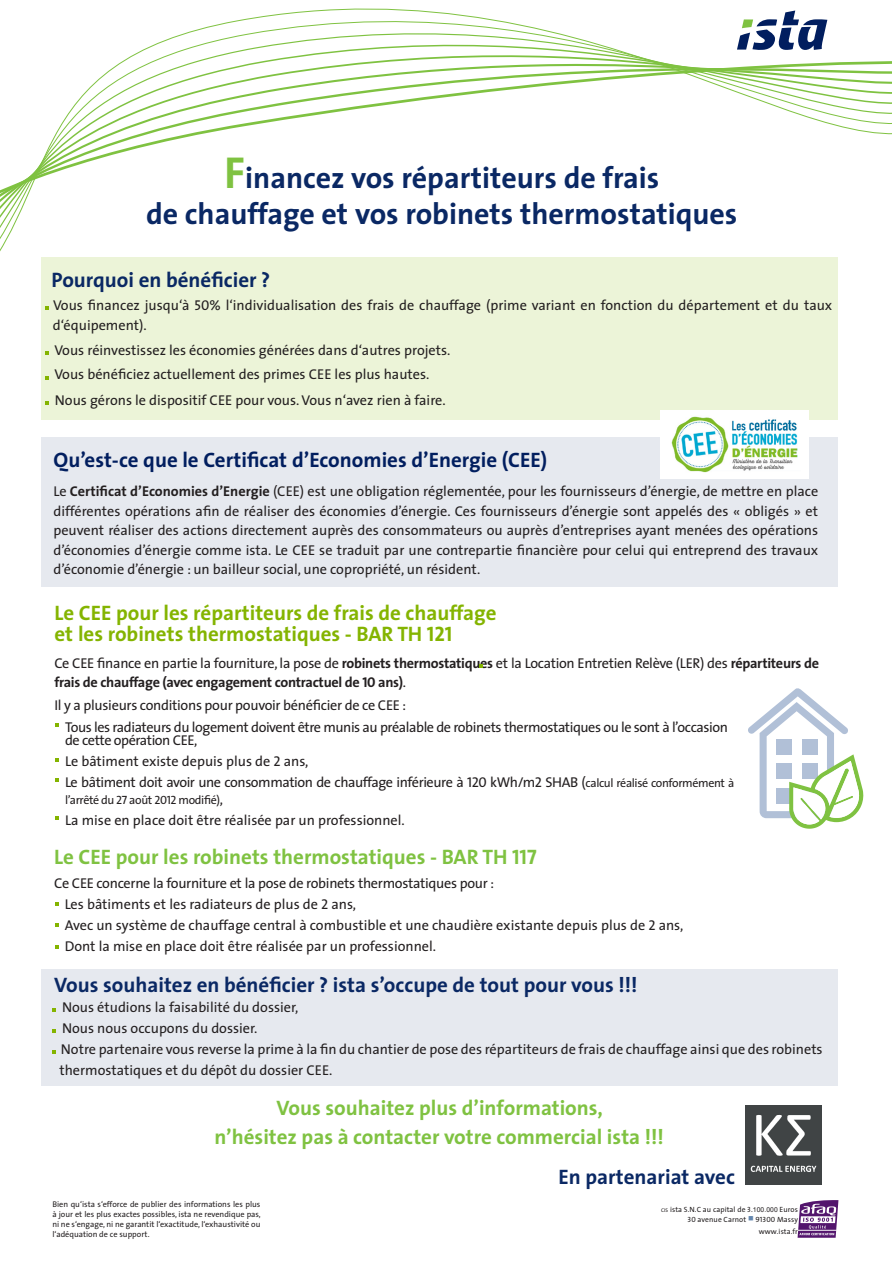
<style>
.page{position:relative;width:892px;height:1264px;background:#fff}
.page>*{position:absolute;margin:0;border:0;box-sizing:border-box;transform-origin:0 0}
.t1{font:700 30px "Ista The Sans";color:#0a2864}
.t2{font:700 21px "Ista The Sans";color:#7fc241}
.t3{font:700 21px "Ista The Sans";color:#0a2864}
.t4{font:700 21px "Ista The Sans";color:#84b400}
.t5{font:700 21px "Ista The Sans";color:#011e5f}
.t6{font:14.25px/19.5px "Ista The Sans";color:#231f20}
.t7{font:14.25px "Ista The Sans";letter-spacing:-.03em;color:#231f20}
.t8{font:700 14.25px/19.5px "Ista The Sans";letter-spacing:-.02em;color:#231f20}
.t9{font:14.25px "Ista The Sans";letter-spacing:-.02em;color:#231f20}
.t10{font:12px "Ista The Sans";letter-spacing:-.03em;color:#231f20}
.t11{font:8.25px/9.9px "Ista The Sans";color:#231f20;text-align:justify}
._06_Back_page_sender{font:7.5px/10.8px "Ista The Sans";letter-spacing:.01em;color:#231f20;text-align:right}
.s1{font-size:45px;color:#7fc241}
.s2{font-weight:700}
.s3{font-weight:400}
.s4{font-size:12px}
.s5{font-size:14.25px}
.s6{font-size:5.25px}
.s7{font-family:"Arial";font-size:6.75px}
.s8{color:#6386ae}
</style>
<div class="page">
<div style="left:41px;top:258px;width:796px;height:162px;background:#ecf4d8"></div>
<svg style="left:797px;top:1200px;width:41px;height:37px"></svg>
<hr style="left:798px;top:1229px;width:38px;height:1px;background:#fff">
<div style="left:41px;top:437px;width:796px;height:149px;background:#e6e9ef"></div>
<svg style="left:0;top:9px;width:891px;height:282px"></svg>
<svg style="left:55px;top:723px;width:4px;height:4px"></svg>
<div style="left:41px;top:968px;width:796px;height:117px;background:#e6e9ef"></div>
<svg style="left:55px;top:758px;width:4px;height:3px"></svg>
<svg style="left:55px;top:923px;width:3px;height:4px"></svg>
<svg style="left:55px;top:778px;width:4px;height:3px"></svg>
<svg style="left:55px;top:945px;width:3px;height:4px"></svg>
<svg style="left:55px;top:816px;width:4px;height:4px"></svg>
<svg style="left:45px;top:307px;width:4px;height:3px"></svg>
<svg style="left:45px;top:352px;width:4px;height:3px"></svg>
<svg style="left:45px;top:376px;width:4px;height:3px"></svg>
<svg style="left:45px;top:401px;width:4px;height:3px"></svg>
<svg style="left:53px;top:1008px;width:3px;height:4px"></svg>
<svg style="left:53px;top:1029px;width:3px;height:4px"></svg>
<svg style="left:53px;top:1050px;width:3px;height:4px"></svg>
<img style="left:745px;top:1105px;width:76px;height:79px">
<div style="left:660px;top:410px;width:148px;height:68px;background:#fff"></div>
<img style="left:671px;top:416px;width:127px;height:57px">
<svg style="left:748px;top:688px;width:115px;height:140px"></svg>
<svg style="left:479px;top:664px;width:4px;height:3px"></svg>
<p class="t1" style="left:224px;top:153px;width:436px"><span class="s1">F</span>inancez vos répartiteurs de frais</p>
<p class="t1" style="left:146px;top:189px;width:592px">de chauffage et vos robinets thermostatiques</p>
<p class="t3" style="left:52px;top:262px;width:220px">Pourquoi en bénéficier ?</p>
<p class="t6" style="left:53px;top:295px;width:781px">Vous financez jusqu‘à 50% l‘individualisation des frais de chauffage (prime variant en fonction du département et du taux d‘équipement).</p>
<p class="t6" style="left:54px;top:340px;width:397px">Vous réinvestissez les économies générées dans d‘autres projets.</p>
<p class="t6" style="left:54px;top:364px;width:376px">Vous bénéficiez actuellement des primes CEE les plus hautes.</p>
<p class="t6" style="left:55px;top:389px;width:392px">Nous gérons le dispositif CEE pour vous. Vous n‘avez rien à faire.</p>
<p class="t5" style="left:54px;top:442px;width:495px">Qu’est-ce que le Certificat d’Economies d’Energie (CEE)</p>
<p class="t6" style="left:53px;top:481px;width:766px;text-align:justify">Le <span class="s2">Certificat d’Economies d’Energie</span> (CEE) est une obligation réglementée, pour les fournisseurs d’énergie, de mettre en place différentes opérations afin de réaliser des économies d’énergie. Ces fournisseurs d’énergie sont appelés des « obligés » et peuvent réaliser des actions directement auprès des consommateurs ou auprès d’entreprises ayant menées des opérations d’économies d’énergie comme ista. Le CEE se traduit par une contrepartie financière pour celui qui entreprend des travaux d’économie d’énergie : un bailleur social, une copropriété, un résident.</p>
<p class="t4" style="left:54px;top:595px;width:443px">Le CEE pour les répartiteurs de frais de chauffage</p>
<p class="t4" style="left:54px;top:616px;width:399px">et les robinets thermostatiques - BAR TH 121</p>
<p class="t8" style="left:54px;top:653px;width:766px"><span class="s3">Ce CEE finance en partie la fourniture, la pose de</span> robinets thermostatiques <span class="s3">et la Location Entretien Relève (LER) des</span> répartiteurs de frais de chauffage (avec engagement contractuel de 10 ans)<span class="s3">.</span></p>
<p class="t9" style="left:54px;top:693px;width:353px">Il y a plusieurs conditions pour pouvoir bénéficier de ce CEE :</p>
<p class="t7" style="left:65px;top:715px;width:664px">Tous les radiateurs du logement doivent être munis au préalable de robinets thermostatiques ou le sont à l’occasion</p>
<p class="t7" style="left:65px;top:728px;width:134px">de cette opération CEE,</p>
<p class="t6" style="left:65px;top:751px;width:245px">Le bâtiment existe depuis plus de 2 ans,</p>
<p class="t7" style="left:65px;top:770px;width:670px">Le bâtiment doit avoir une consommation de chauffage inférieure à 120 kWh/m2 SHAB (<span class="s4">calcul réalisé conformément à</span></p>
<p class="t10" style="left:65px;top:790px;width:159px">l’arrêté du 27 août 2012 modifié)<span class="s5">,</span></p>
<p class="t6" style="left:65px;top:810px;width:341px">La mise en place doit être réalisée par un professionnel.</p>
<p class="t2" style="left:54px;top:839px;width:484px">Le CEE pour les robinets thermostatiques - BAR TH 117</p>
<p class="t9" style="left:54px;top:871px;width:441px">Ce CEE concerne la fourniture et la pose de robinets thermostatiques pour :</p>
<p class="t6" style="left:65px;top:894px;width:293px">Les bâtiments et les radiateurs de plus de 2 ans,</p>
<p class="t6" style="left:65px;top:915px;width:620px">Avec un système de chauffage central à combustible et une chaudière existante depuis plus de 2 ans,</p>
<p class="t6" style="left:65px;top:936px;width:373px">Dont la mise en place doit être réalisée par un professionnel.</p>
<p class="t3" style="left:54px;top:966px;width:584px">Vous souhaitez en bénéficier ? ista s’occupe de tout pour vous !!!</p>
<p class="t6" style="left:62px;top:997px;width:238px">Nous étudions la faisabilité du dossier,</p>
<p class="t6" style="left:62px;top:1018px;width:197px">Nous nous occupons du dossier.</p>
<p class="t6" style="left:59px;top:1038px;width:764px;line-height:21px">Notre partenaire vous reverse la prime à la fin du chantier de pose des répartiteurs de frais de chauffage ainsi que des robinets thermostatiques et du dépôt du dossier CEE.</p>
<p class="t2" style="left:276px;top:1090px;width:327px">Vous souhaitez plus d’informations,</p>
<p class="t2" style="left:214px;top:1119px;width:451px">n’hésitez pas à contacter votre commercial ista !!!</p>
<p class="t3" style="left:558px;top:1159px;width:178px">En partenariat avec</p>
<p class="t11" style="left:52px;top:1198px;width:210px">Bien qu‘ista s‘efforce de publier des informations les plus à jour et les plus exactes possibles, ista ne revendique pas, ni ne s‘engage, ni ne garantit l‘exactitude, l‘exhaustivité ou l‘adéquation de ce support.</p>
<p class="_06_Back_page_sender" style="left:661px;top:1203px;width:138px"><span class="s6">cis</span> ista S.N.C au capital de 3.<span class="s7">100.000</span> Euros<br>30 avenue Carnot <span class="s8">■</span> 91300 Massy</p>
<p class="_06_Back_page_sender" style="left:758px;top:1226px;width:41px">www.ista.fr</p>
</div>
